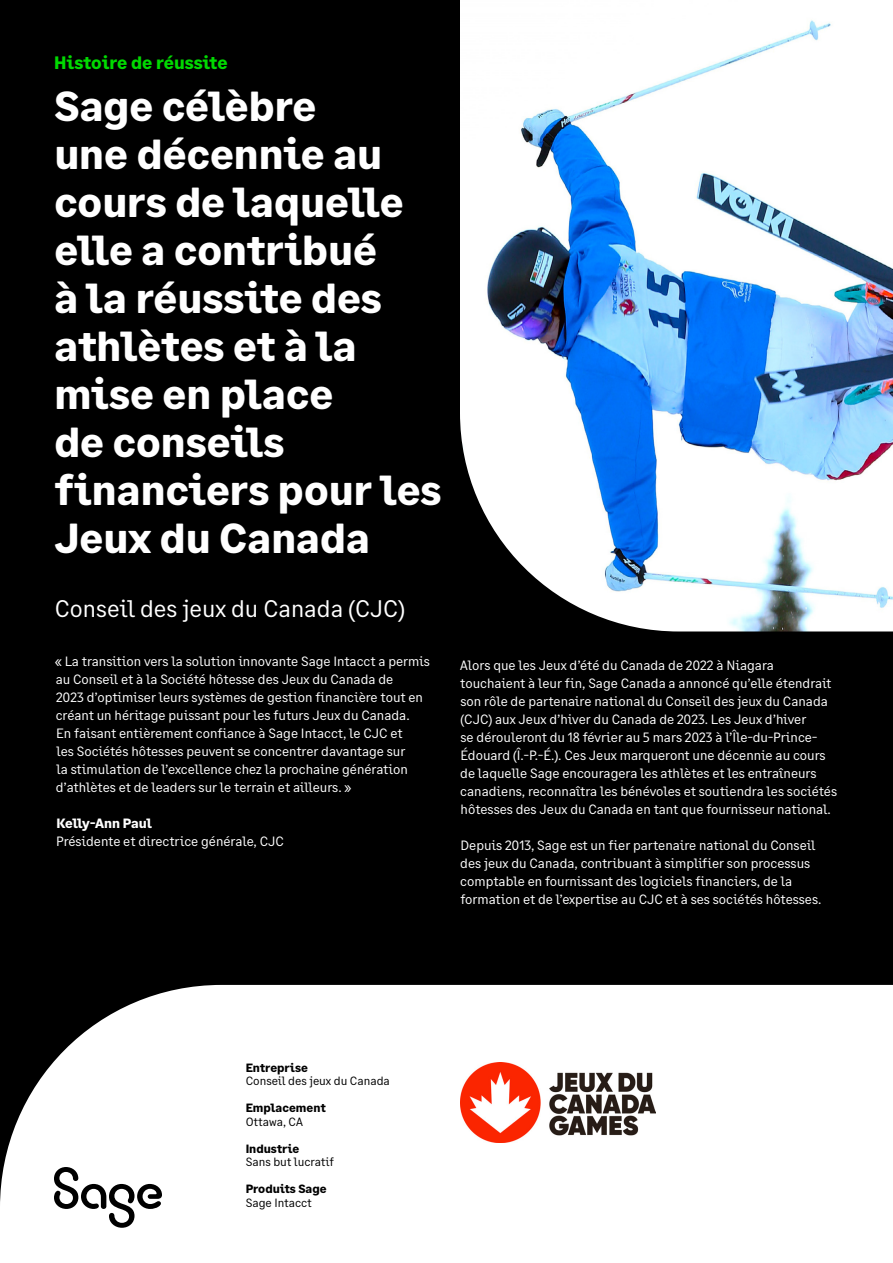
<style>
.page{position:relative;width:893px;height:1263px;background:#000}
.page>*{position:absolute;margin:0;border:0;box-sizing:border-box;transform-origin:0 0}
.t1{font:700 42px/48px "Sage Text";color:#fff}
.t2{font:24px "Sage Text";color:#fff}
.t3{font:700 18px "Sage Text";color:#00da00}
.t4{font:13.5px/18px "Sage Text";color:#fff}
.t5{font:700 13.5px "Sage Text";letter-spacing:-.005em;color:#fff}
.t6{font:12px "Sage Text";color:#000}
.t7{font:700 12px "Sage Text";color:#000}
</style>
<div class="page">
<div style="left:0;top:985px;width:893px;height:278px;background:#fff"></div>
<img style="left:460px;top:0;width:433px;height:631px">
<img style="left:460px;top:1062px;width:195px;height:80px">
<svg style="left:54px;top:1167px;width:108px;height:61px"></svg>
<h3 class="t3" style="left:54px;top:51px;width:175px">Histoire de réussite</h3>
<h1 class="t1" style="left:54px;top:83px;width:389px">Sage célèbre<br>une décennie au cours de laquelle elle a contribué<br>à la réussite des athlètes et à la mise en place<br>de conseils financiers pour les<br>Jeux du Canada</h1>
<h2 class="t2" style="left:55px;top:594px;width:352px">Conseil des jeux du Canada (CJC)</h2>
<p class="t4" style="left:55px;top:653px;width:376px">« La transition vers la solution innovante Sage Intacct a permis au Conseil et à la Société hôtesse des Jeux du Canada de<br>2023 d’optimiser leurs systèmes de gestion financière tout en créant un héritage puissant pour les futurs Jeux du Canada.<br>En faisant entièrement confiance à Sage Intacct, le CJC et<br>les Sociétés hôtesses peuvent se concentrer davantage sur<br>la stimulation de l’excellence chez la prochaine génération d’athlètes et de leaders sur le terrain et ailleurs. »</p>
<p class="t5" style="left:57px;top:815px;width:97px">Kelly-Ann Paul</p>
<p class="t4" style="left:56px;top:832px;width:229px">Présidente et directrice générale, CJC</p>
<p class="t4" style="left:460px;top:657px;width:378px">Alors que les Jeux d’été du Canada de 2022 à Niagara touchaient à leur fin, Sage Canada a annoncé qu’elle étendrait son rôle de partenaire national du Conseil des jeux du Canada (CJC) aux Jeux d’hiver du Canada de 2023. Les Jeux d’hiver<br>se dérouleront du 18 février au 5 mars 2023 à l’Île-du-Prince-Édouard (Î.-P.-É.). Ces Jeux marqueront une décennie au cours de laquelle Sage encouragera les athlètes et les entraîneurs canadiens, reconnaîtra les bénévoles et soutiendra les sociétés hôtesses des Jeux du Canada en tant que fournisseur national.</p>
<p class="t4" style="left:460px;top:837px;width:363px">Depuis 2013, Sage est un fier partenaire national du Conseil des jeux du Canada, contribuant à simplifier son processus comptable en fournissant des logiciels financiers, de la formation et de l’expertise au CJC et à ses sociétés hôtesses.</p>
<p class="t7" style="left:246px;top:1060px;width:64px">Entreprise</p>
<p class="t6" style="left:246px;top:1074px;width:146px">Conseil des jeux du Canada</p>
<p class="t7" style="left:246px;top:1100px;width:82px">Emplacement</p>
<p class="t6" style="left:246px;top:1114px;width:59px">Ottawa, CA</p>
<p class="t7" style="left:246px;top:1141px;width:55px">Industrie</p>
<p class="t6" style="left:246px;top:1155px;width:90px">Sans but lucratif</p>
<p class="t7" style="left:246px;top:1181px;width:83px">Produits Sage</p>
<p class="t6" style="left:246px;top:1195px;width:68px">Sage Intacct</p>
</div>
